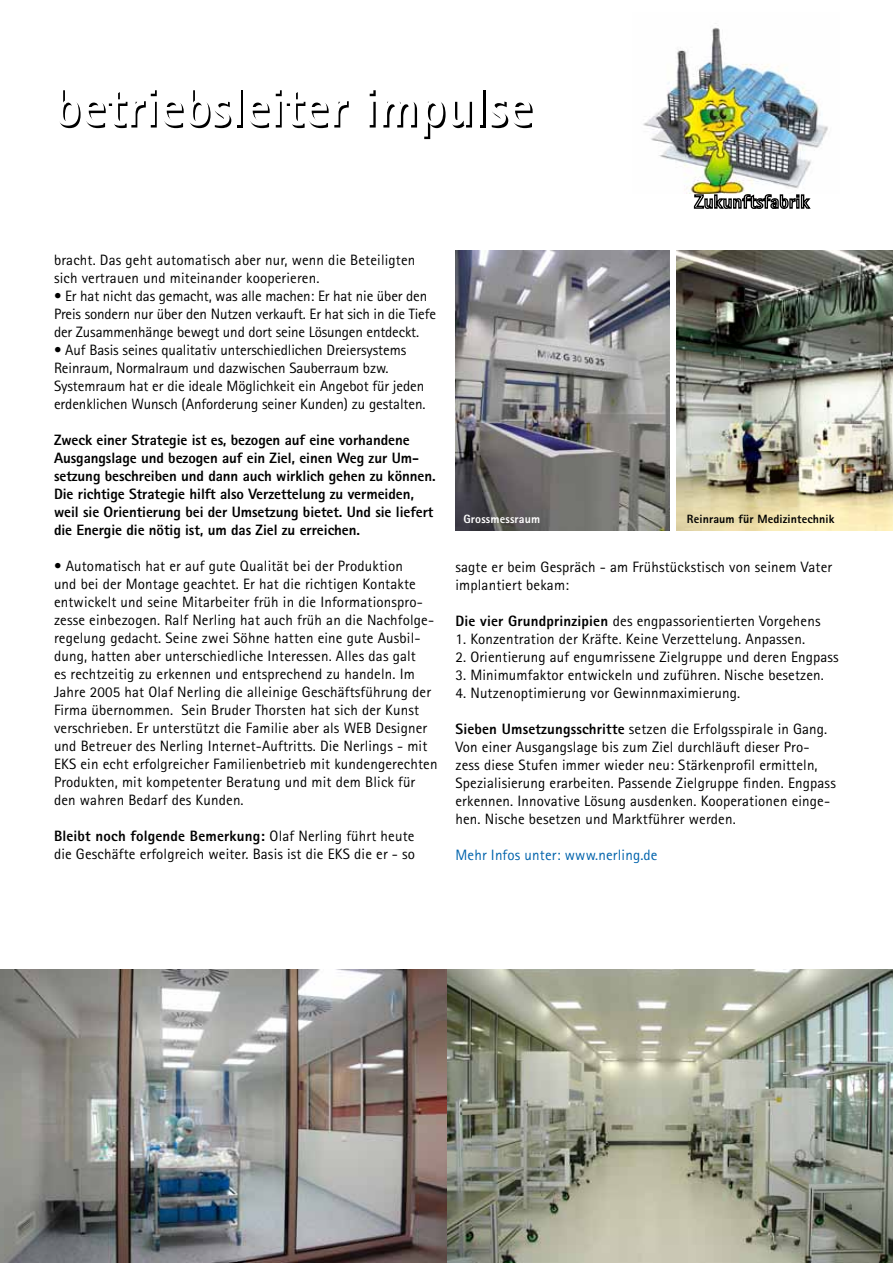
<style>
.page{position:relative;width:893px;height:1263px;background:#fff}
.page>*{position:absolute;margin:0;border:0;box-sizing:border-box;transform-origin:0 0}
.t1{font:800 54px "Agfa Rotis Sans Serif";color:#000}
.t2{font:15px/18px "Agfa Rotis Sans Serif";letter-spacing:.01em;color:#000}
.t3{font:800 15px/18px "Agfa Rotis Sans Serif";letter-spacing:-.005em;color:#000}
.t4{font:15px/18px "Agfa Rotis Sans Serif";letter-spacing:-.01em;color:#000}
.t5{font:15px "Agfa Rotis Sans Serif";letter-spacing:.01em;color:#0063ac}
.t6{font:800 12px "Agfa Rotis Sans Serif";letter-spacing:.01em;color:#000}
.t7{font:800 12px "Agfa Rotis Sans Serif";letter-spacing:.01em;color:#fff}
.s1{font-weight:800}
</style>
<div class="page">
<img style="left:0;top:969px;width:893px;height:294px">
<img style="left:455px;top:251px;width:215px;height:280px">
<img style="left:677px;top:251px;width:216px;height:280px">
<img style="left:643px;top:23px;width:185px;height:170px">
<svg style="left:693px;top:193px;width:118px;height:16px"></svg>
<h1 class="t1" style="left:56px;top:75px;width:480px">betriebsleiter impulse</h1>
<p class="t2" style="left:54px;top:251px;width:363px">bracht. Das geht automatisch aber nur, wenn die Beteiligten sich vertrauen und miteinander kooperieren.</p>
<p class="t4" style="left:54px;top:287px;width:384px">• Er hat nicht das gemacht, was alle machen: Er hat nie über den<br>Preis sondern nur über den Nutzen verkauft. Er hat sich in die Tiefe der Zusammenhänge bewegt und dort seine Lösungen entdeckt.</p>
<p class="t2" style="left:54px;top:341px;width:373px">• Auf Basis seines qualitativ unterschiedlichen Dreiersystems Reinraum, Normalraum und dazwischen Sauberraum bzw.<br>Systemraum hat er die ideale Möglichkeit ein Angebot für jeden erdenklichen Wunsch (Anforderung seiner Kunden) zu gestalten.</p>
<p class="t3" style="left:54px;top:431px;width:383px">Zweck einer Strategie ist es, bezogen auf eine vorhandene Ausgangslage und bezogen auf ein Ziel, einen Weg zur Um&shy;setzung beschreiben und dann auch wirklich gehen zu können.<br>Die richtige Strategie hilft also Verzettelung zu vermeiden, weil sie Orientierung bei der Umsetzung bietet. Und sie liefert die Energie die nötig ist, um das Ziel zu erreichen.</p>
<p class="t2" style="left:54px;top:557px;width:385px">• Automatisch hat er auf gute Qualität bei der Produktion<br>und bei der Montage geachtet. Er hat die richtigen Kontakte entwickelt und seine Mitarbeiter früh in die Informationspro&shy;zesse einbezogen. Ralf Nerling hat auch früh an die Nachfolge&shy;regelung gedacht. Seine zwei Söhne hatten eine gute Ausbil&shy;dung, hatten aber unterschiedliche Interessen. Alles das galt<br>es rechtzeitig zu erkennen und entsprechend zu handeln. Im Jahre 2005 hat Olaf Nerling die alleinige Geschäftsführung der Firma übernommen. Sein Bruder Thorsten hat sich der Kunst verschrieben. Er unterstützt die Familie aber als WEB Designer und Betreuer des Nerling Internet-Auftritts. Die Nerlings - mit EKS ein echt erfolgreicher Familienbetrieb mit kundengerechten Produkten, mit kompetenter Beratung und mit dem Blick für den wahren Bedarf des Kunden.</p>
<p class="t2" style="left:54px;top:827px;width:363px"><span class="s1">Bleibt noch folgende Bemerkung:</span> Olaf Nerling führt heute die Geschäfte erfolgreich weiter. Basis ist die EKS die er - so</p>
<p class="t7" style="left:463px;top:511px;width:78px">Grossmessraum</p>
<p class="t6" style="left:687px;top:511px;width:149px">Reinraum für Medizintechnik</p>
<p class="t2" style="left:455px;top:558px;width:378px">sagte er beim Gespräch - am Frühstückstisch von seinem Vater implantiert bekam:</p>
<p class="t2" style="left:455px;top:612px;width:367px"><span class="s1">Die vier Grundprinzipien</span> des engpassorientierten Vorgehens</p>
<p class="t2" style="left:455px;top:630px;width:351px">1. Konzentration der Kräfte. Keine Verzettelung. Anpassen.</p>
<p class="t2" style="left:455px;top:648px;width:385px">2. Orientierung auf engumrissene Zielgruppe und deren Engpass</p>
<p class="t2" style="left:455px;top:666px;width:370px">3. Minimumfaktor entwickeln und zuführen. Nische besetzen.</p>
<p class="t2" style="left:455px;top:684px;width:286px">4. Nutzenoptimierung vor Gewinnmaximierung.</p>
<p class="t2" style="left:455px;top:720px;width:382px"><span class="s1">Sieben Umsetzungsschritte</span> setzen die Erfolgsspirale in Gang.<br>Von einer Ausgangslage bis zum Ziel durchläuft dieser Pro&shy;zess diese Stufen immer wieder neu: Stärkenprofil ermitteln, Spezialisierung erarbeiten. Passende Zielgruppe finden. Engpass erkennen. Innovative Lösung ausdenken. Kooperationen einge&shy;hen. Nische besetzen und Marktführer werden.</p>
<p class="t5" style="left:455px;top:846px;width:204px">Mehr Infos unter: www.nerling.de</p>
</div>
